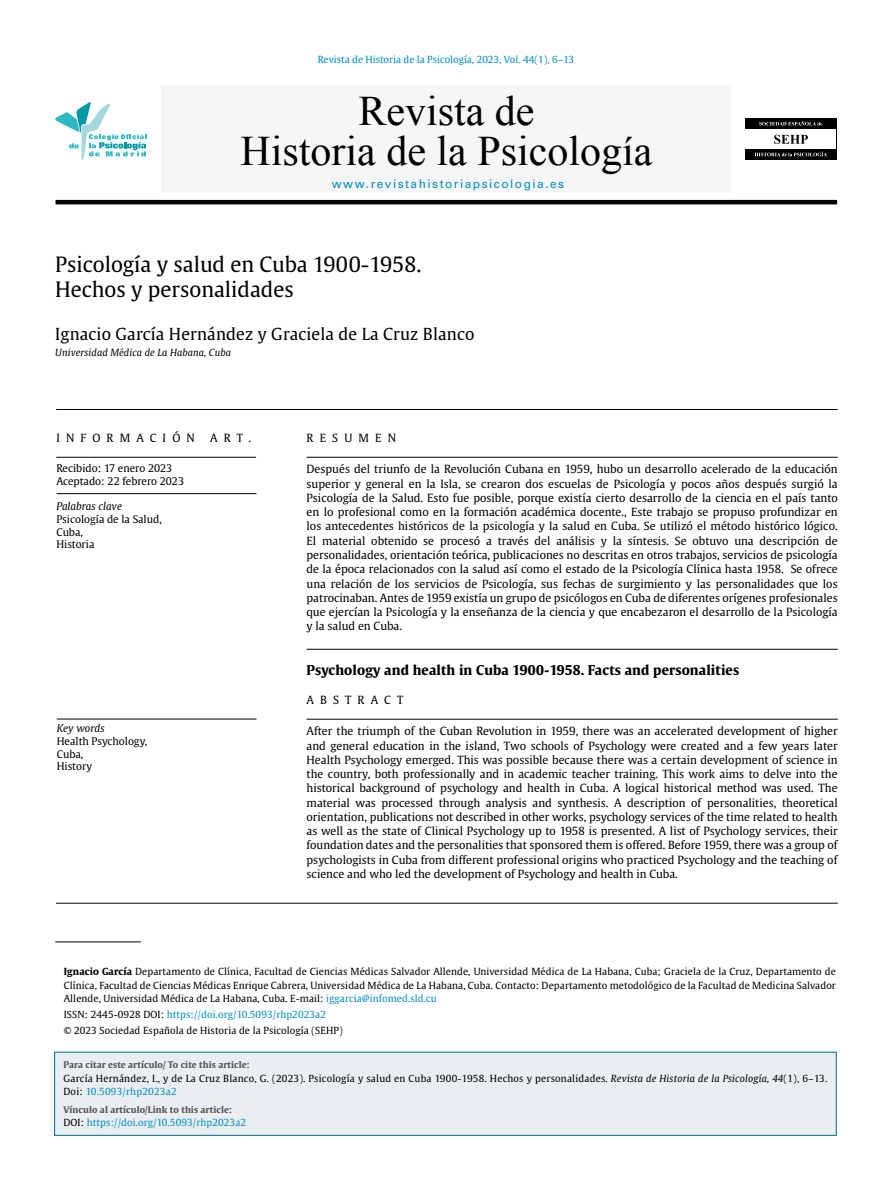
<style>
.page{position:relative;width:893px;height:1191px;background:#fff}
.page>*{position:absolute;margin:0;border:0;box-sizing:border-box;transform-origin:0 0}
.t1{font:42px/40.5px "Times New Roman";color:#000;text-align:center}
.t2{font:21px/25.2px "Gulliver";color:#000}
.t3{font:16.5px "Gulliver";letter-spacing:.01em;color:#000}
.t4{font:700 13.5px "Gulliver";letter-spacing:.01em;color:#000}
.t5{font:12px "Univers";letter-spacing:.12em;color:#008fc2}
.t6{font:11.25px/14.2px "Gulliver";color:#000;text-align:justify}
.t7{font:11.25px "Gulliver";letter-spacing:.55em;color:#000}
.t8{font:10.5px/12.8px "Gulliver";color:#000}
.t9{font:italic 10.5px "Gulliver";color:#000}
.t10{font:9.75px/13.5px "Gulliver";letter-spacing:.01em;color:#000}
.t11{font:9.75px "Gulliver";color:#008fc2}
.t12{font:italic 9.75px "Gulliver";letter-spacing:.01em;color:#000}
.t13{font:700 9px "Gulliver";letter-spacing:.01em;color:#575756}
.s1{font-weight:700}
.s2{color:#008fc2}
.s3{font-style:italic}
.s4{color:#000}
</style>
<div class="page">
<hr style="left:56px;top:200px;width:781px;height:4px;background:#000">
<div style="left:161px;top:85px;width:570px;height:108px;background:#f6f6f6"></div>
<div style="left:745px;top:118px;width:91px;height:42px;background:#000"></div>
<div style="left:746px;top:129px;width:90px;height:20px;background:#fff"></div>
<svg style="left:774px;top:135px;width:34px;height:9px"></svg>
<svg style="left:759px;top:121px;width:63px;height:4px"></svg>
<svg style="left:755px;top:152px;width:72px;height:4px"></svg>
<div style="left:55px;top:1052px;width:781px;height:83px;background:#eaeef1"></div>
<svg style="left:55px;top:102px;width:91px;height:57px"></svg>
<hr style="left:307px;top:457px;width:531px;height:1px;background:#000">
<hr style="left:307px;top:649px;width:531px;height:1px;background:#000">
<hr style="left:307px;top:719px;width:531px;height:1px;background:#000">
<hr style="left:56px;top:457px;width:200px;height:1px;background:#000">
<hr style="left:56px;top:409px;width:782px;height:1px;background:#000">
<hr style="left:56px;top:902px;width:782px;height:1px;background:#000">
<hr style="left:57px;top:493px;width:199px;height:1px;background:#000">
<hr style="left:55px;top:941px;width:86px;height:1px;background:#000">
<hr style="left:57px;top:719px;width:199px;height:1px;background:#000">
<p class="t11" style="left:318px;top:53px;width:258px">Revista de Historia de la Psicología, 2023, Vol. 44(1), 6–13</p>
<h1 class="t1" style="left:241px;top:90px;width:413px">Revista de<br>Historia de la Psicología</h1>
<p class="t5" style="left:332px;top:176px;width:234px">www.revistahistoriapsicologia.es</p>
<h2 class="t2" style="left:55px;top:251px;width:368px">Psicología y salud en Cuba 1900-1958.<br>Hechos y personalidades</h2>
<h3 class="t3" style="left:55px;top:324px;width:421px">Ignacio García Hernández y Graciela de La Cruz Blanco</h3>
<p class="t12" style="left:55px;top:347px;width:177px">Universidad Médica de La Habana, Cuba</p>
<p class="t7" style="left:56px;top:431px;width:140px">INFORMACIÓN</p>
<p class="t6" style="left:210px;top:431px;width:43px">ART.</p>
<p class="t8" style="left:56px;top:462px;width:129px">Recibido: 17 enero 2023<br>Aceptado: 22 febrero 2023</p>
<p class="t9" style="left:56px;top:500px;width:67px">Palabras clave</p>
<p class="t8" style="left:56px;top:513px;width:107px">Psicología de la Salud,<br>Cuba,<br>Historia</p>
<p class="t9" style="left:57px;top:722px;width:49px">Key words</p>
<p class="t8" style="left:57px;top:734px;width:92px">Health Psychology,<br>Cuba,<br>History</p>
<p class="t7" style="left:307px;top:431px;width:91px">RESUMEN</p>
<p class="t6" style="left:307px;top:462px;width:533px">Después del triunfo de la Revolución Cubana en 1959, hubo un desarrollo acelerado de la educación superior y general en la Isla, se crearon dos escuelas de Psicología y pocos años después surgió la Psicología de la Salud. Esto fue posible, porque existía cierto desarrollo de la ciencia en el país tanto en lo profesional como en la formación académica docente., Este trabajo se propuso profundizar en los antecedentes históricos de la psicología y la salud en Cuba. Se utilizó el método histórico lógico.<br>El material obtenido se procesó a través del análisis y la síntesis. Se obtuvo una descripción de personalidades, orientación teórica, publicaciones no descritas en otros trabajos, servicios de psicología de la época relacionados con la salud así como el estado de la Psicología Clínica hasta 1958. Se ofrece una relación de los servicios de Psicología, sus fechas de surgimiento y las personalidades que los patrocinaban. Antes de 1959 existía un grupo de psicólogos en Cuba de diferentes orígenes profesionales que ejercían la Psicología y la enseñanza de la ciencia y que encabezaron el desarrollo de la Psicología y la salud en Cuba.</p>
<p class="t4" style="left:307px;top:661px;width:434px">Psychology and health in Cuba 1900-1958. Facts and personalities</p>
<p class="t7" style="left:307px;top:693px;width:98px">ABSTRACT</p>
<p class="t6" style="left:307px;top:724px;width:533px">After the triumph of the Cuban Revolution in 1959, there was an accelerated development of higher and general education in the island, Two schools of Psychology were created and a few years later Health Psychology emerged. This was possible because there was a certain development of science in the country, both professionally and in academic teacher training. This work aims to delve into the historical background of psychology and health in Cuba. A logical historical method was used. The material was processed through analysis and synthesis. A description of personalities, theoretical orientation, publications not described in other works, psychology services of the time related to health as well as the state of Clinical Psychology up to 1958 is presented. A list of Psychology services, their foundation dates and the personalities that sponsored them is offered. Before 1959, there was a group of psychologists in Cuba from different professional origins who practiced Psychology and the teaching of science and who led the development of Psychology and health in Cuba.</p>
<p class="t10" style="left:64px;top:965px;width:774px;text-align:justify"><span class="s1">Ignacio García</span> Departamento de Clínica, Facultad de Ciencias Médicas Salvador Allende, Universidad Médica de La Habana, Cuba; Graciela de la Cruz, Departamento de Clínica, Facultad de Ciencias Médicas Enrique Cabrera, Universidad Médica de La Habana, Cuba. Contacto: Departamento metodológico de la Facultad de Medicina Salvador Allende, Universidad Médica de La Habana, Cuba. E-mail: <span class="s2">iggarcia@infomed.sld.cu</span></p>
<p class="t10" style="left:64px;top:1006px;width:280px;line-height:15.6px">ISSN: 2445-0928 DOI: <span class="s2">https://doi.org/10.5093/rhp2023a2<br></span>© 2023 Sociedad Española de Historia de la Psicología (SEHP)</p>
<p class="t13" style="left:63px;top:1059px;width:188px">Para citar este artículo/ To cite this article:</p>
<p class="t10" style="left:63px;top:1071px;width:765px">García Hernández, I., y de La Cruz Blanco, G. (2023). Psicología y salud en Cuba 1900-1958. Hechos y personalidades. <span class="s3">Revista de Historia de la Psicología, 44</span>(1), 6–13.<br>Doi: <span class="s2">10.5093/rhp2023a2</span></p>
<p class="t13" style="left:63px;top:1103px;width:170px">Vínculo al artículo/Link to this article:</p>
<p class="t11" style="left:63px;top:1116px;width:184px"><span class="s4">DOI:</span> https://doi.org/10.5093/rhp2023a2</p>
</div>
